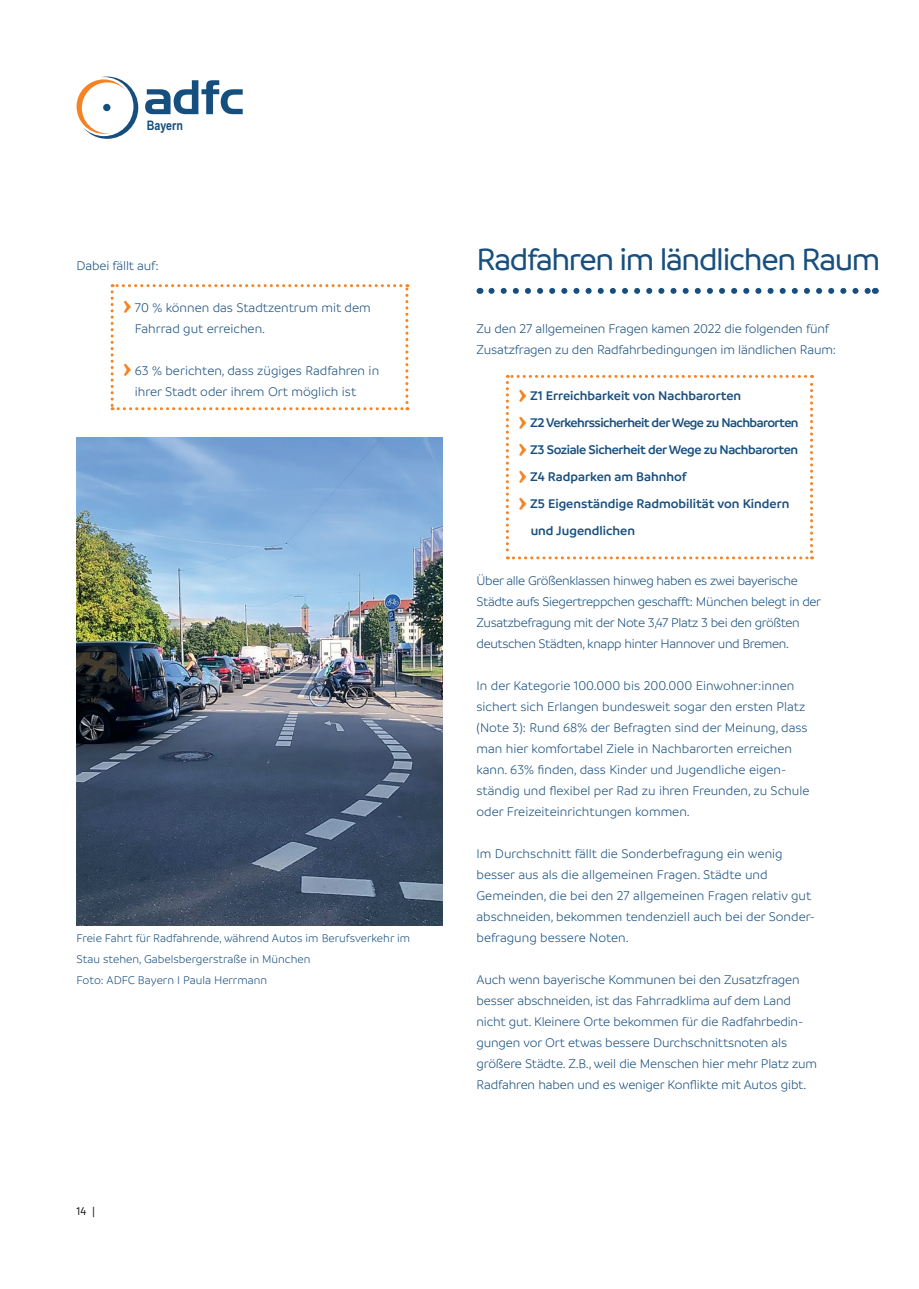
<style>
.page{position:relative;width:919px;height:1289px;background:#fff}
.page>*{position:absolute;margin:0;border:0;box-sizing:border-box;transform-origin:0 0}
.t1{font:600 36px "Branding";color:#f58324}
.Überschrift___Branding_medium_22_Pt{font:500 33px "Branding";letter-spacing:-.04em;color:#184f7e}
.AufzählungVielzutun2{font:300 13.5px/21px "Branding";letter-spacing:-.005em;color:#184f7e}
.AufzählungVielzutun2-2{font:300 13.5px/21px "Branding";letter-spacing:-.025em;color:#184f7e}
.Fließtext___Branding_semilight_9_Pt{font:300 13.5px/21px "Branding";letter-spacing:-.01em;color:#184f7e}
.AufzählungVielzutun2-3{font:600 13.5px "Branding";letter-spacing:-.005em;color:#184f7e}
.AufzählungVielzutun2-4{font:600 13.5px "Branding";letter-spacing:-.04em;color:#184f7e}
.AufzählungVielzutun2-5{font:600 13.5px "Branding";letter-spacing:-.03em;color:#184f7e}
.t2{font:700 13.05px "Arial Narrow";color:#164f7e}
.AufzählungVielzutun2-6{font:300 12px/21px "Branding";color:#184f7e}
.t3{font:500 12px "Branding";color:#231f20}
</style>
<div class="page">
<svg style="left:145px;top:80px;width:98px;height:34px"></svg>
<svg style="left:77px;top:77px;width:61px;height:62px"></svg>
<div style="left:103px;top:104px;width:7px;height:7px;background:#164f7e;border-radius:50%"></div>
<svg style="left:111px;top:284px;width:297px;height:126px"></svg>
<img style="left:77px;top:438px;width:365px;height:487px">
<svg style="left:491px;top:288px;width:377px;height:6px"></svg>
<svg style="left:506px;top:375px;width:307px;height:184px"></svg>
<p class="t2" style="left:147px;top:115px;width:38px">Bayern</p>
<p class="Fließtext___Branding_semilight_9_Pt" style="left:77px;top:255px;width:83px">Dabei fällt auf:</p>
<p class="t1" style="left:122px;top:285px;width:12px">›</p>
<p class="AufzählungVielzutun2" style="left:135px;top:297px;width:237px">70 % können das Stadtzentrum mit dem<br>Fahrrad gut erreichen.</p>
<p class="t1" style="left:122px;top:348px;width:12px">›</p>
<p class="AufzählungVielzutun2" style="left:135px;top:360px;width:246px">63 % berichten, dass zügiges Radfahren in ihrer Stadt oder ihrem Ort möglich ist</p>
<p class="AufzählungVielzutun2-6" style="left:77px;top:927px;width:335px">Freie Fahrt für Radfahrende, während Autos im Berufsverkehr im<br>Stau stehen, Gabelsbergerstraße in München</p>
<p class="AufzählungVielzutun2-6" style="left:77px;top:969px;width:192px">Foto: ADFC Bayern I Paula Herrmann</p>
<p class="t3" style="left:77px;top:1205px;width:20px">14 |</p>
<p class="Überschrift___Branding_medium_22_Pt" style="left:476px;top:242px;width:405px">Radfahren im ländlichen Raum</p>
<p class="Fließtext___Branding_semilight_9_Pt" style="left:476px;top:318px;width:361px">Zu den 27 allgemeinen Fragen kamen 2022 die folgenden fünf<br>Zusatzfragen zu den Radfahrbedingungen im ländlichen Raum:</p>
<p class="t1" style="left:517px;top:373px;width:12px">›</p>
<p class="AufzählungVielzutun2-3" style="left:530px;top:388px;width:213px">Z1 Erreichbarkeit von Nachbarorten</p>
<p class="t1" style="left:517px;top:400px;width:12px">›</p>
<p class="AufzählungVielzutun2-4" style="left:530px;top:415px;width:270px">Z2 Verkehrssicherheit der Wege zu Nachbarorten</p>
<p class="t1" style="left:517px;top:427px;width:12px">›</p>
<p class="AufzählungVielzutun2-5" style="left:530px;top:442px;width:269px">Z3 Soziale Sicherheit der Wege zu Nachbarorten</p>
<p class="t1" style="left:517px;top:454px;width:12px">›</p>
<p class="AufzählungVielzutun2-3" style="left:530px;top:469px;width:158px">Z4 Radparken am Bahnhof</p>
<p class="t1" style="left:517px;top:481px;width:12px">›</p>
<p class="AufzählungVielzutun2-3" style="left:530px;top:496px;width:261px">Z5 Eigenständige Radmobilität von Kindern</p>
<p class="AufzählungVielzutun2-3" style="left:530px;top:523px;width:106px">und Jugendlichen</p>
<p class="AufzählungVielzutun2-2" style="left:476px;top:570px;width:346px">Über alle Größenklassen hinweg haben es zwei bayerische Städte aufs Siegertreppchen geschafft: München belegt in der Zusatzbefragung mit der Note 3,47 Platz 3 bei den größten deutschen Städten, knapp hinter Hannover und Bremen.</p>
<p class="AufzählungVielzutun2" style="left:476px;top:675px;width:334px">In der Kategorie 100.000 bis 200.000 Einwohner:innen sichert sich Erlangen bundesweit sogar den ersten Platz (Note 3): Rund 68% der Befragten sind der Meinung, dass man hier komfortabel Ziele in Nachbarorten erreichen kann. 63% finden, dass Kinder und Jugendliche eigen&shy;ständig und flexibel per Rad zu ihren Freunden, zu Schule oder Freizeiteinrichtungen kommen.</p>
<p class="AufzählungVielzutun2" style="left:476px;top:843px;width:340px">Im Durchschnitt fällt die Sonderbefragung ein wenig besser aus als die allgemeinen Fragen. Städte und Gemeinden, die bei den 27 allgemeinen Fragen relativ gut abschneiden, bekommen tendenziell auch bei der Sonder&shy;befragung bessere Noten.</p>
<p class="AufzählungVielzutun2" style="left:476px;top:969px;width:342px">Auch wenn bayerische Kommunen bei den Zusatzfragen besser abschneiden, ist das Fahrradklima auf dem Land nicht gut. Kleinere Orte bekommen für die Radfahrbedin&shy;gungen vor Ort etwas bessere Durchschnittsnoten als größere Städte. Z.B., weil die Menschen hier mehr Platz zum Radfahren haben und es weniger Konflikte mit Autos gibt.</p>
</div>
